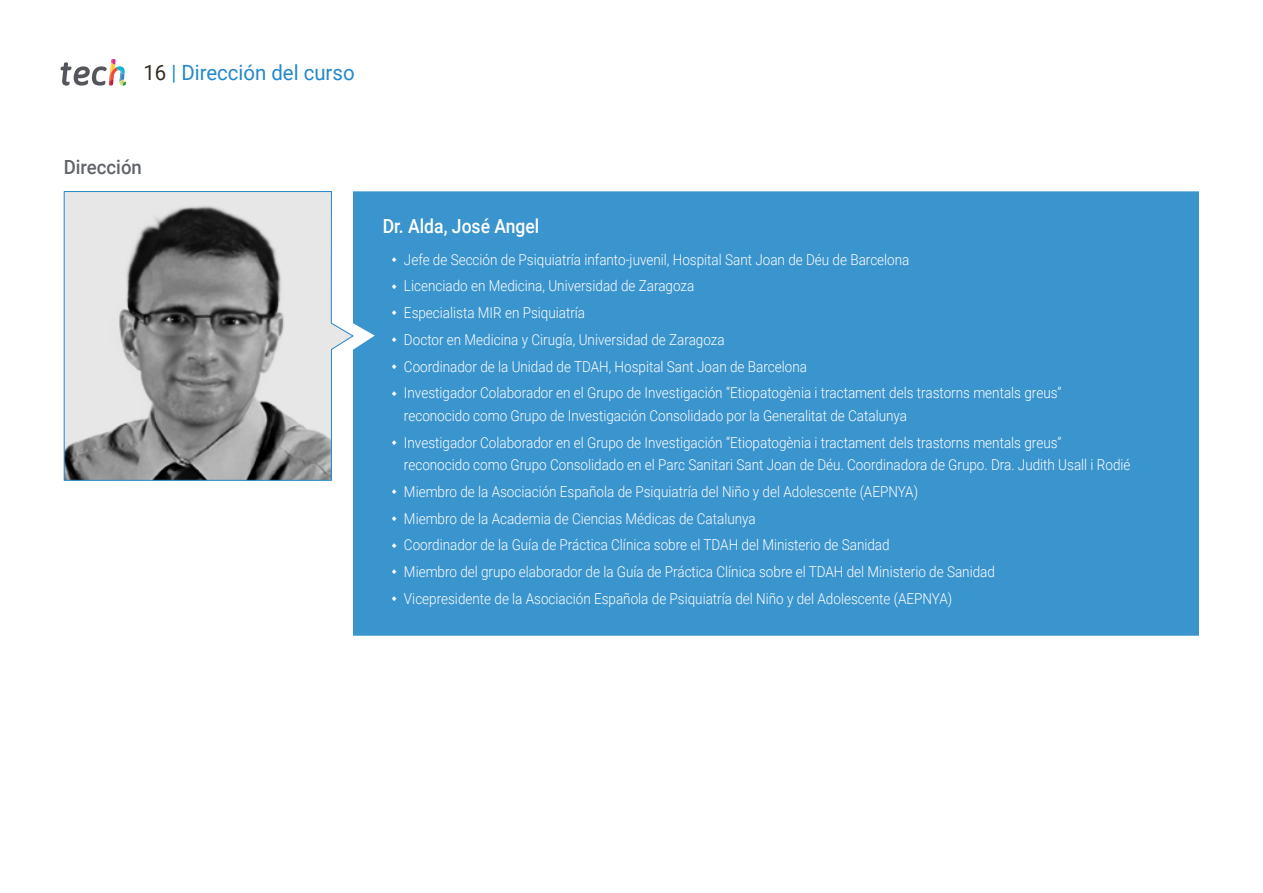
<style>
.page{position:relative;width:1263px;height:893px;background:#fff}
.page>*{position:absolute;margin:0;border:0;box-sizing:border-box;transform-origin:0 0}
.t1{font:21px "Roboto";color:#2488c9}
.t2{font:500 19.5px "Roboto";color:#fff;scale:.9 1}
.t3{font:500 19.5px "Roboto";color:#61646a;scale:.95 1}
.t4{font:300 15px/26.7px "Roboto";color:#fff;scale:.9 1}
.s1{color:#312e20}
</style>
<div class="page">
<svg style="left:61px;top:59px;width:65px;height:27px"></svg>
<div style="left:353px;top:191px;width:846px;height:445px;background:#3a94ce"></div>
<svg style="left:64px;top:191px;width:290px;height:290px;background:#abacad"></svg>
<svg style="left:392px;top:257px;width:5px;height:5px"></svg>
<svg style="left:392px;top:284px;width:5px;height:5px"></svg>
<svg style="left:392px;top:310px;width:5px;height:5px"></svg>
<svg style="left:392px;top:337px;width:5px;height:5px"></svg>
<svg style="left:392px;top:364px;width:5px;height:5px"></svg>
<svg style="left:392px;top:391px;width:5px;height:5px"></svg>
<svg style="left:392px;top:440px;width:5px;height:5px"></svg>
<svg style="left:392px;top:489px;width:5px;height:5px"></svg>
<svg style="left:392px;top:516px;width:5px;height:5px"></svg>
<svg style="left:392px;top:543px;width:5px;height:5px"></svg>
<svg style="left:392px;top:569px;width:5px;height:5px"></svg>
<svg style="left:392px;top:596px;width:5px;height:5px"></svg>
<h1 class="t1" style="left:144px;top:57px;width:213px"><span class="s1">16</span> | Dirección del curso</h1>
<h2 class="t3" style="left:64px;top:154px;width:84px">Dirección</h2>
<h2 class="t2" style="left:383px;top:212px;width:176px">Dr. Alda, José Angel</h2>
<p class="t4" style="left:404px;top:245px;width:732px">Jefe de Sección de Psiquiatría infanto-juvenil, Hospital Sant Joan de Déu de Barcelona<br>Licenciado en Medicina, Universidad de Zaragoza<br>Especialista MIR en Psiquiatría<br>Doctor en Medicina y Cirugía, Universidad de Zaragoza<br>Coordinador de la Unidad de TDAH, Hospital Sant Joan de Barcelona<br>Investigador Colaborador en el Grupo de Investigación “Etiopatogènia i tractament dels trastorns mentals greus”</p>
<p class="t4" style="left:404px;top:402px;width:732px">reconocido como Grupo de Investigación Consolidado por la Generalitat de Catalunya<br>Investigador Colaborador en el Grupo de Investigación “Etiopatogènia i tractament dels trastorns mentals greus”</p>
<p class="t4" style="left:404px;top:451px;width:809px">reconocido como Grupo Consolidado en el Parc Sanitari Sant Joan de Déu. Coordinadora de Grupo. Dra. Judith Usall i Rodié Miembro de la Asociación Española de Psiquiatría del Niño y del Adolescente (AEPNYA)<br>Miembro de la Academia de Ciencias Médicas de Catalunya<br>Coordinador de la Guía de Práctica Clínica sobre el TDAH del Ministerio de Sanidad<br>Miembro del grupo elaborador de la Guía de Práctica Clínica sobre el TDAH del Ministerio de Sanidad<br>Vicepresidente de la Asociación Española de Psiquiatría del Niño y del Adolescente (AEPNYA)</p>
</div>
